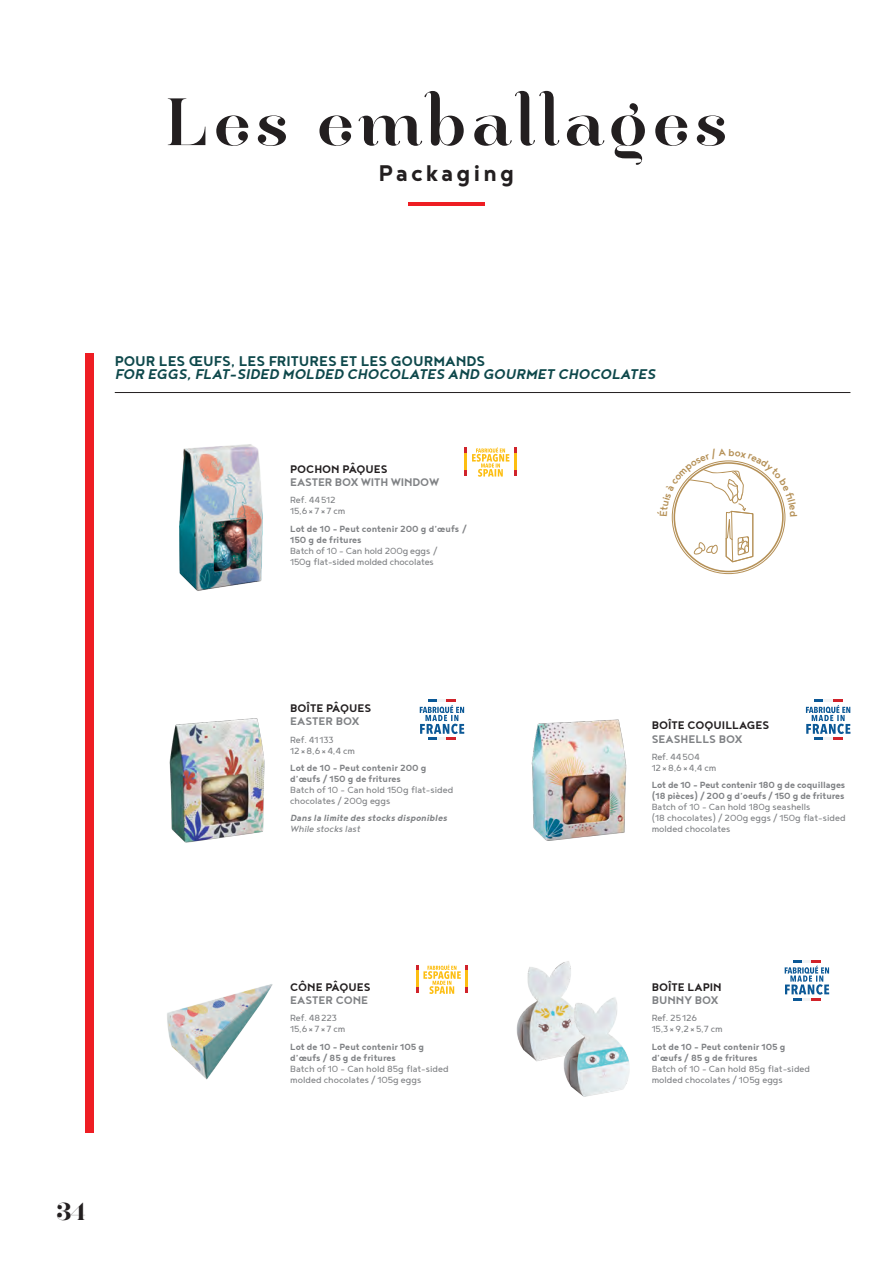
<style>
.page{position:relative;width:893px;height:1263px;background:#fff}
.page>*{position:absolute;margin:0;border:0;box-sizing:border-box;transform-origin:0 0}
.sous-titre{font:57px "Hera Big";letter-spacing:.09em;color:#231f20}
.t1{font:700 27.75px "Noyh Geometric";letter-spacing:.1em;color:#231f20}
.t2{font:600 21px "Hera Big";color:#231f20}
.t3{font:italic 700 17.25px/13.5px "Noyh Geometric";color:#0e484b}
.t4{font:700 13.5px/13.5px "Noyh Geometric";color:#231f20}
.t5{font:700 13.5px/13.5px "Noyh Geometric";color:#808285}
.t6{font:10.95px/10.9px "Noyh Geometric";color:#808285}
.t7{font:italic 700 10.95px/10.9px "Noyh Geometric";color:#808285}
.s1{font-style:normal}
.s2{color:#231f20}
.s3{font-weight:700}
.s4{font-weight:400}
.s5{color:#808285}
</style>
<div class="page">
<hr style="left:115px;top:392px;width:735px;height:1px;background:#231f20">
<div style="left:85px;top:353px;width:9px;height:780px;background:#ee1d23"></div>
<hr style="left:408px;top:202px;width:77px;height:4px;background:#ee1d23">
<svg style="left:673px;top:462px;width:111px;height:110px"></svg>
<img style="left:531px;top:719px;width:96px;height:122px">
<svg style="left:420px;top:699px;width:44px;height:41px"></svg>
<svg style="left:806px;top:699px;width:44px;height:41px"></svg>
<img style="left:169px;top:718px;width:96px;height:125px">
<svg style="left:785px;top:960px;width:44px;height:40px"></svg>
<img style="left:516px;top:961px;width:55px;height:101px">
<img style="left:555px;top:991px;width:75px;height:106px">
<img style="left:167px;top:984px;width:106px;height:96px">
<svg style="left:416px;top:964px;width:52px;height:30px"></svg>
<img style="left:179px;top:444px;width:84px;height:147px">
<svg style="left:465px;top:447px;width:51px;height:30px"></svg>
<svg style="left:671px;top:460px;width:115px;height:103px"></svg>
<p class="sous-titre" style="left:166px;top:77px;width:563px">Les emballages</p>
<p class="t1" style="left:379px;top:157px;width:137px">Packaging</p>
<p class="t3" style="left:115px;top:354px;width:542px"><span class="s1">POUR LES ŒUFS, LES FRITURES ET LES GOURMANDS<br></span>FOR EGGS, FLAT-SIDED MOLDED CHOCOLATES AND GOURMET CHOCOLATES</p>
<p class="t5" style="left:290px;top:462px;width:151px"><span class="s2">POCHON PÂQUES<br></span>EASTER BOX WITH WINDOW</p>
<p class="t6" style="left:290px;top:494px;width:57px">Ref. 44512<br>15,6×7×7 cm</p>
<p class="t6" style="left:290px;top:523px;width:179px"><span class="s3">Lot de 10 – Peut contenir 200 g d’œufs /<br>150 g de fritures<br></span>Batch of 10 – Can hold 200g eggs /<br>150g flat-sided molded chocolates</p>
<p class="t4" style="left:290px;top:701px;width:83px">BOÎTE PÂQUES</p>
<p class="t5" style="left:290px;top:714px;width:71px">EASTER BOX</p>
<p class="t6" style="left:290px;top:734px;width:66px">Ref. 41133<br>12×8,6×4,4 cm</p>
<p class="t6" style="left:290px;top:762px;width:165px"><span class="s3">Lot de 10 - Peut contenir 200 g d’œufs/150 g de fritures<br></span>Batch of 10 - Can hold 150g flat-sided chocolates/200g eggs</p>
<p class="t7" style="left:290px;top:812px;width:158px">Dans la limite des stocks disponibles<br><span class="s4">While stocks last</span></p>
<p class="t4" style="left:652px;top:718px;width:119px">BOÎTE COQUILLAGES<br><span class="s5">SEASHELLS BOX</span></p>
<p class="t6" style="left:652px;top:751px;width:66px">Ref. 44504<br>12×8,6×4,4 cm</p>
<p class="t6" style="left:652px;top:779px;width:195px"><span class="s3">Lot de 10 - Peut contenir 180 g de coquillages (18 pièces)/200 g d’oeufs/150 g de fritures </span>Batch of 10 - Can hold 180g seashells<br>(18 chocolates)/200g eggs/150g flat-sided molded chocolates</p>
<h3 class="t2" style="left:57px;top:1195px;width:31px">34</h3>
<p class="t4" style="left:290px;top:979px;width:82px">CÔNE PÂQUES</p>
<p class="t5" style="left:290px;top:993px;width:80px">EASTER CONE</p>
<p class="t6" style="left:290px;top:1012px;width:57px">Ref. 48223<br>15,6×7×7 cm</p>
<p class="t6" style="left:290px;top:1041px;width:160px"><span class="s3">Lot de 10 - Peut contenir 105 g d’œufs/85 g de fritures<br></span>Batch of 10 - Can hold 85g flat-sided molded chocolates/105g eggs</p>
<p class="t4" style="left:652px;top:979px;width:71px">BOÎTE LAPIN</p>
<p class="t5" style="left:652px;top:993px;width:68px">BUNNY BOX</p>
<p class="t6" style="left:652px;top:1012px;width:72px">Ref. 25126<br>15,3×9,2×5,7 cm</p>
<p class="t6" style="left:652px;top:1041px;width:160px"><span class="s3">Lot de 10 - Peut contenir 105 g d’œufs/85 g de fritures<br></span>Batch of 10 - Can hold 85g flat-sided molded chocolates/105g eggs</p>
</div>
